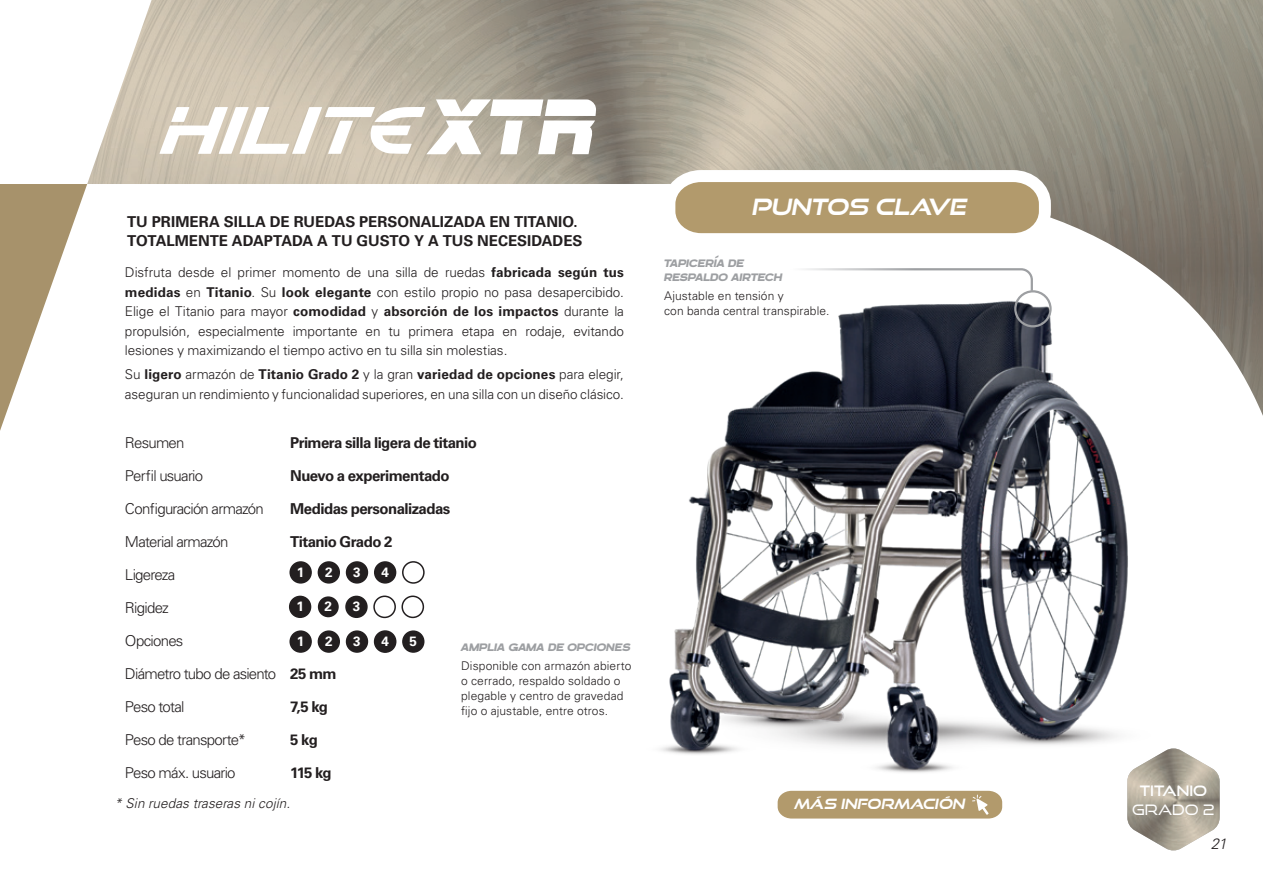
<style>
.page{position:relative;width:1263px;height:893px;background:#fff}
.page>*{position:absolute;margin:0;border:0;box-sizing:border-box;transform-origin:0 0}
.t1{font:italic 700 22.5px "Good Times Rg";color:#fff}
.t2{font:300 15px "Univers LT Std";letter-spacing:-.05em;color:#231f20}
.t3{font:700 15px "Univers LT Std";letter-spacing:-.03em;color:#231f20}
.t4{font:700 15px "Univers LT Std";color:#231f20}
.t5{font:700 15px "Univers LT Std";letter-spacing:-.005em;color:#231f20}
.t6{font:italic 300 15px "Univers LT Std";color:#231f20}
.t7{font:14.4px "Good Times Rg";color:#fff}
.t8{font:14.4px "Good Times Bk";color:#fff}
.t9{font:italic 700 14.1px "Good Times Rg";color:#fff}
.t10{font:300 13.5px/19.5px "Univers LT Std";letter-spacing:-.005em;color:#231f20;text-align:justify}
.t11{font:italic 700 13.5px "Blatant";letter-spacing:-.015em;color:#9d9fa2}
.t12{font:italic 300 13.5px "Univers LT Std";letter-spacing:.005em;color:#231f20}
.t13{font:700 13.5px "Univers LT Std";color:#fff}
.t14{font:300 12px/15px "Univers LT Std";letter-spacing:.01em;color:#231f20}
.s1{font-weight:700}
</style>
<div class="page">
<img style="left:87px;top:0;width:1176px;height:416px">
<svg style="left:0;top:184px;width:87px;height:247px"></svg>
<svg style="left:160px;top:99px;width:436px;height:55px"></svg>
<div style="left:290px;top:562px;width:21px;height:21px;background:#231f20;border-radius:50%"></div>
<div style="left:289px;top:561px;width:23px;height:23px;border:2px solid #231f20;border-radius:50%"></div>
<div style="left:318px;top:562px;width:21px;height:21px;background:#231f20;border-radius:50%"></div>
<div style="left:318px;top:561px;width:22px;height:23px;border:2px solid #231f20;border-radius:50%"></div>
<div style="left:347px;top:562px;width:20px;height:21px;background:#231f20;border-radius:50%"></div>
<div style="left:346px;top:561px;width:22px;height:23px;border:2px solid #231f20;border-radius:50%"></div>
<div style="left:375px;top:562px;width:21px;height:21px;background:#231f20;border-radius:50%"></div>
<div style="left:374px;top:561px;width:22px;height:23px;border:2px solid #231f20;border-radius:50%"></div>
<div style="left:402px;top:561px;width:23px;height:23px;border:2px solid #231f20;border-radius:50%"></div>
<div style="left:290px;top:631px;width:21px;height:21px;background:#231f20;border-radius:50%"></div>
<div style="left:289px;top:630px;width:23px;height:23px;border:2px solid #231f20;border-radius:50%"></div>
<div style="left:318px;top:631px;width:21px;height:21px;background:#231f20;border-radius:50%"></div>
<div style="left:318px;top:630px;width:22px;height:23px;border:2px solid #231f20;border-radius:50%"></div>
<div style="left:347px;top:631px;width:20px;height:21px;background:#231f20;border-radius:50%"></div>
<div style="left:346px;top:630px;width:22px;height:23px;border:2px solid #231f20;border-radius:50%"></div>
<div style="left:375px;top:631px;width:21px;height:21px;background:#231f20;border-radius:50%"></div>
<div style="left:374px;top:630px;width:22px;height:23px;border:2px solid #231f20;border-radius:50%"></div>
<div style="left:403px;top:631px;width:21px;height:21px;background:#231f20;border-radius:50%"></div>
<div style="left:402px;top:630px;width:22px;height:23px;border:2px solid #231f20;border-radius:50%"></div>
<svg style="left:657px;top:164px;width:400px;height:87px"></svg>
<img style="left:1127px;top:751px;width:93px;height:100px">
<img style="left:615px;top:291px;width:567px;height:495px">
<div style="left:290px;top:596px;width:21px;height:21px;background:#231f20;border-radius:50%"></div>
<div style="left:289px;top:596px;width:22px;height:22px;border:2px solid #231f20;border-radius:50%"></div>
<div style="left:318px;top:596px;width:21px;height:21px;background:#231f20;border-radius:50%"></div>
<div style="left:346px;top:596px;width:21px;height:21px;background:#231f20;border-radius:50%"></div>
<div style="left:345px;top:596px;width:23px;height:22px;border:2px solid #231f20;border-radius:50%"></div>
<div style="left:373px;top:595px;width:23px;height:23px;border:2px solid #231f20;border-radius:50%"></div>
<div style="left:401px;top:595px;width:23px;height:23px;border:2px solid #231f20;border-radius:50%"></div>
<svg style="left:760px;top:773px;width:260px;height:46px"></svg>
<svg style="left:788px;top:267px;width:246px;height:25px"></svg>
<div style="left:1014px;top:290px;width:38px;height:37px;border:2px solid #9d9fa2;border-radius:50%"></div>
<p class="t4" style="left:127px;top:213px;width:452px">TU PRIMERA SILLA DE RUEDAS PERSONALIZADA EN TITANIO.</p>
<p class="t5" style="left:127px;top:232px;width:457px">TOTALMENTE ADAPTADA A TU GUSTO Y A TUS NECESIDADES</p>
<p class="t10" style="left:125px;top:263px;width:501px">Disfruta desde el primer momento de una silla de ruedas <span class="s1">fabricada según tus medidas</span> en <span class="s1">Titanio</span>. Su <span class="s1">look elegante</span> con estilo propio no pasa desapercibido.<br>Elige el Titanio para mayor <span class="s1">comodidad</span> y <span class="s1">absorción de los impactos</span> durante la propulsión, especialmente importante en tu primera etapa en rodaje, evitando lesiones y maximizando el tiempo activo en tu silla sin molestias.</p>
<p class="t10" style="left:125px;top:365px;width:501px">Su <span class="s1">ligero</span> armazón de <span class="s1">Titanio Grado 2</span> y la gran <span class="s1">variedad de opciones</span> para elegir, aseguran un rendimiento y funcionalidad superiores, en una silla con un diseño clásico.</p>
<p class="t2" style="left:125px;top:433px;width:61px">Resumen</p>
<p class="t2" style="left:125px;top:466px;width:80px">Perfil usuario</p>
<p class="t2" style="left:125px;top:499px;width:140px">Configuración armazón</p>
<p class="t2" style="left:125px;top:532px;width:105px">Material armazón</p>
<p class="t2" style="left:125px;top:565px;width:52px">Ligereza</p>
<p class="t2" style="left:125px;top:598px;width:45px">Rigidez</p>
<p class="t2" style="left:125px;top:631px;width:60px">Opciones</p>
<p class="t2" style="left:125px;top:664px;width:153px">Diámetro tubo de asiento</p>
<p class="t2" style="left:125px;top:697px;width:61px">Peso total</p>
<p class="t2" style="left:125px;top:730px;width:123px">Peso de transporte*</p>
<p class="t2" style="left:125px;top:763px;width:112px">Peso máx. usuario</p>
<p class="t3" style="left:290px;top:433px;width:188px">Primera silla ligera de titanio</p>
<p class="t3" style="left:290px;top:466px;width:161px">Nuevo a experimentado</p>
<p class="t3" style="left:290px;top:499px;width:162px">Medidas personalizadas</p>
<p class="t3" style="left:290px;top:532px;width:104px">Titanio Grado 2</p>
<p class="t13" style="left:297px;top:564px;width:9px">1</p>
<p class="t13" style="left:325px;top:564px;width:9px">2</p>
<p class="t13" style="left:353px;top:564px;width:9px">3</p>
<p class="t13" style="left:381px;top:564px;width:9px">4</p>
<p class="t13" style="left:296px;top:599px;width:9px">1</p>
<p class="t13" style="left:325px;top:599px;width:9px">2</p>
<p class="t13" style="left:353px;top:599px;width:9px">3</p>
<p class="t13" style="left:297px;top:633px;width:9px">1</p>
<p class="t13" style="left:325px;top:633px;width:9px">2</p>
<p class="t13" style="left:353px;top:633px;width:9px">3</p>
<p class="t13" style="left:381px;top:633px;width:9px">4</p>
<p class="t13" style="left:410px;top:633px;width:9px">5</p>
<p class="t11" style="left:461px;top:639px;width:171px">AMPLIA GAMA DE OPCIONES</p>
<p class="t14" style="left:461px;top:659px;width:172px">Disponible con armazón abierto o cerrado, respaldo soldado o plegable y centro de gravedad fijo o ajustable, entre otros.</p>
<p class="t3" style="left:290px;top:664px;width:48px">25 mm</p>
<p class="t3" style="left:290px;top:697px;width:39px">7,5 kg</p>
<p class="t3" style="left:290px;top:730px;width:29px">5 kg</p>
<p class="t3" style="left:290px;top:763px;width:43px">115 kg</p>
<p class="t1" style="left:751px;top:193px;width:216px">PUNTOS CLAVE</p>
<p class="t11" style="left:664px;top:255px;width:82px">TAPICERÍA DE</p>
<p class="t11" style="left:664px;top:269px;width:120px">RESPALDO AIRTECH</p>
<p class="t14" style="left:664px;top:288px;width:121px">Ajustable en tensión y</p>
<p class="t14" style="left:664px;top:303px;width:167px">con banda central transpirable.</p>
<p class="t12" style="left:114px;top:795px;width:177px">* Sin ruedas traseras ni cojín.</p>
<p class="t9" style="left:794px;top:796px;width:172px">MÁS INFORMACIÓN</p>
<p class="t7" style="left:1140px;top:782px;width:69px">tItaNIo</p>
<p class="t8" style="left:1132px;top:800px;width:84px">GRADO 2</p>
<p class="t6" style="left:1211px;top:834px;width:17px">21</p>
</div>
